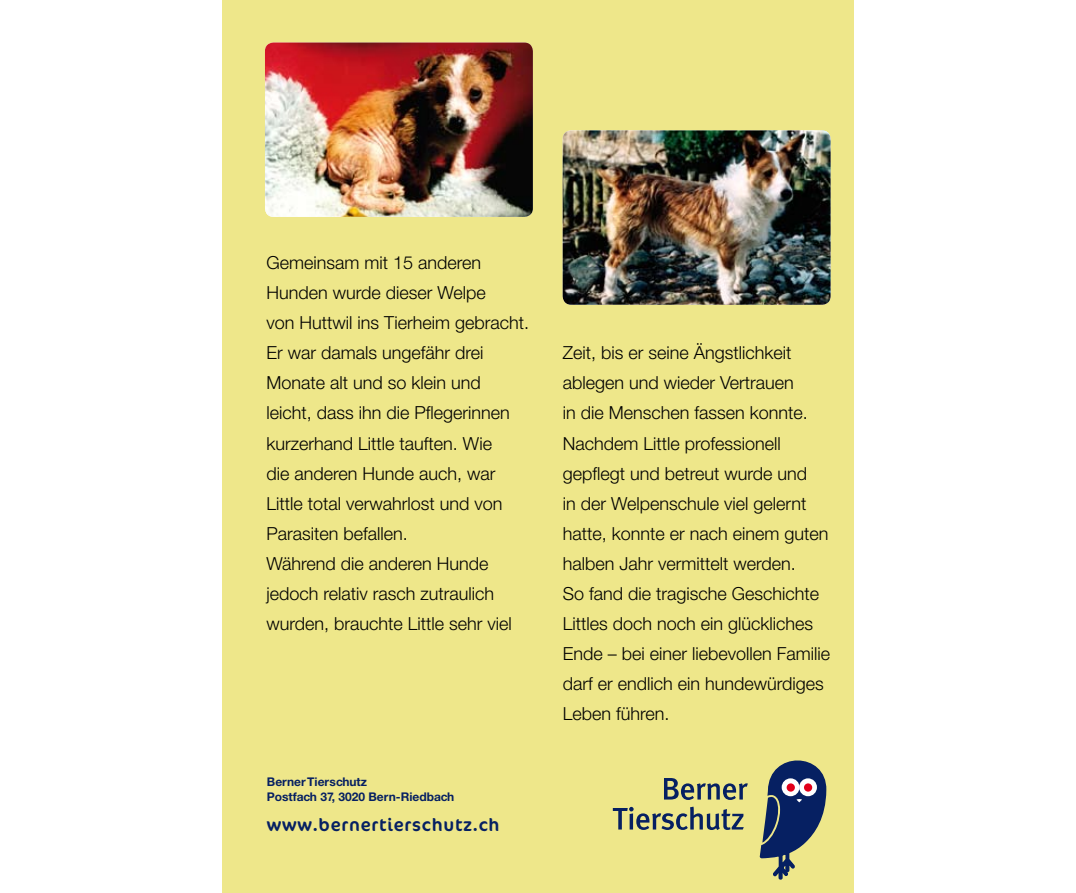
<style>
.page{position:relative;width:1076px;height:893px;background:#fff}
.page>*{position:absolute;margin:0;border:0;box-sizing:border-box;transform-origin:0 0}
.t1{font:300 18px/30px "Helvetica Neue CE";color:#000}
.t2{font:18px "Cocon";letter-spacing:.04em;color:#062062}
.t3{font:700 12px/15px "Helvetica Neue CE";color:#062062}
</style>
<div class="page">
<div style="left:222px;top:0;width:632px;height:893px;background:#eee78a"></div>
<img style="left:265px;top:43px;width:268px;height:174px;border-radius:9px">
<img style="left:563px;top:130px;width:267px;height:175px;border-radius:9px">
<svg style="left:664px;top:778px;width:84px;height:22px"></svg>
<svg style="left:613px;top:807px;width:131px;height:23px"></svg>
<svg style="left:759px;top:760px;width:67px;height:119px"></svg>
<p class="t1" style="left:266px;top:248px;width:264px">Gemeinsam mit 15 anderen<br>Hunden wurde dieser Welpe<br>von Huttwil ins Tierheim gebracht.<br>Er war damals ungefähr drei<br>Monate alt und so klein und leicht, dass ihn die Pflegerinnen kurzerhand Little tauften. Wie<br>die anderen Hunde auch, war<br>Little total verwahrlost und von<br>Parasiten befallen.<br>Während die anderen Hunde jedoch relativ rasch zutraulich wurden, brauchte Little sehr viel</p>
<p class="t3" style="left:267px;top:774px;width:189px">Berner Tierschutz<br>Postfach 37, 3020 Bern-Riedbach</p>
<p class="t2" style="left:267px;top:815px;width:234px">www.bernertierschutz.ch</p>
<p class="t1" style="left:563px;top:338px;width:269px">Zeit, bis er seine Ängstlichkeit ablegen und wieder Vertrauen<br>in die Menschen fassen konnte.<br>Nachdem Little professionell gepflegt und betreut wurde und<br>in der Welpenschule viel gelernt hatte, konnte er nach einem guten halben Jahr vermittelt werden.<br>So fand die tragische Geschichte<br>Littles doch noch ein glückliches<br>Ende – bei einer liebevollen Familie darf er endlich ein hundewürdiges<br>Leben führen.</p>
</div>
